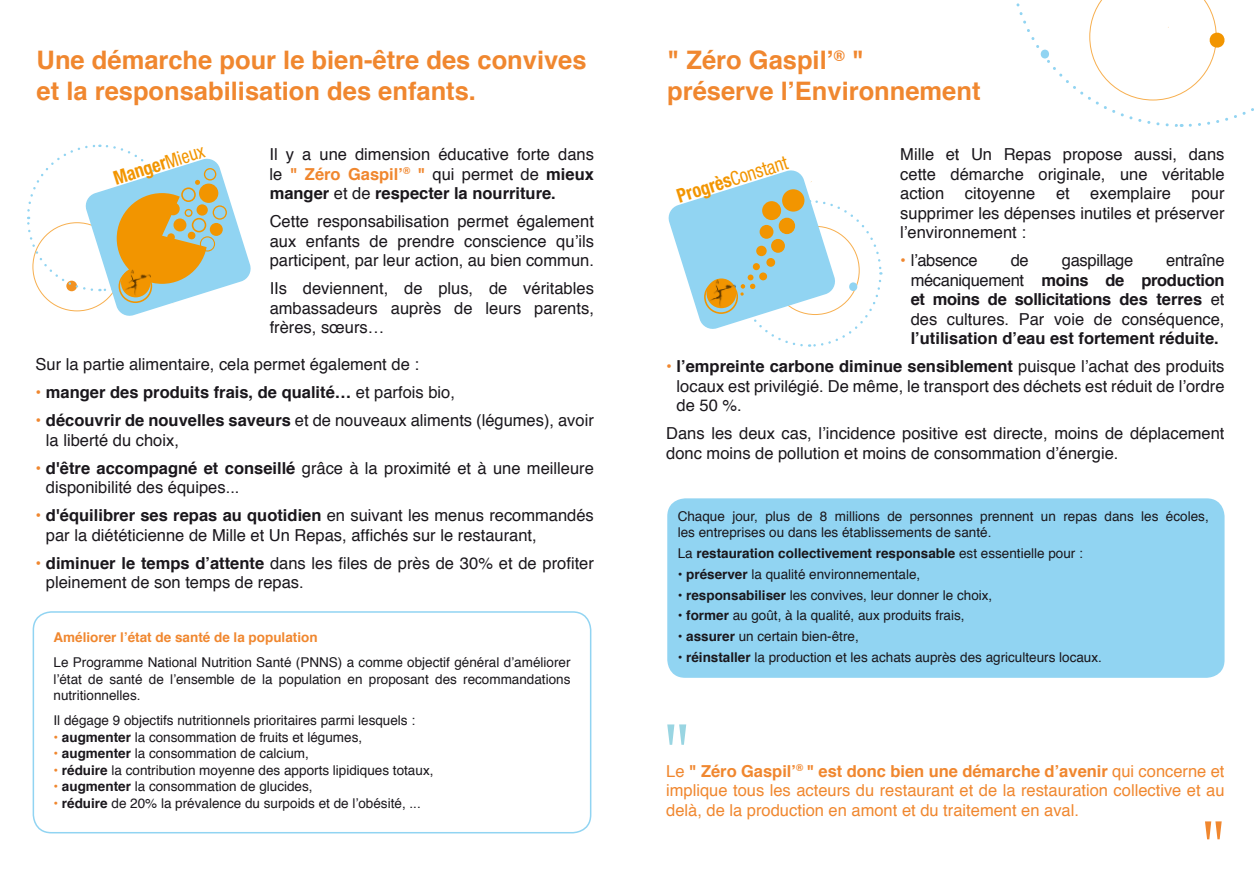
<style>
.page{position:relative;width:1259px;height:893px;background:#fff}
.page>*{position:absolute;margin:0;border:0;box-sizing:border-box;transform-origin:0 0}
.t1{font:700 25.5px/30.6px "Helvetica";color:#f0872f}
.t2{font:condensed 19.5px "Helvetica Neue";color:#f29500;scale:.94 1}
.t3{font:700 condensed 19.2px "Helvetica Neue";color:#f29500;scale:.94 1}
.t4{font:16.5px/19.5px "Helvetica";color:#1a171c;text-align:justify}
.t5{font:16.5px/19.5px "Helvetica";color:#f0872f;text-align:justify}
.t6{font:700 16.5px "Helvetica";color:#1a171c}
.t7{font:16.5px "Helvetica";letter-spacing:-.02em;color:#1a171c}
.t8{font:13.5px/16.5px "Helvetica";color:#1a171c}
.t9{font:700 13.5px "Helvetica";color:#1a171c}
.t10{font:700 13.5px "Helvetica";color:#f0872f}
.s1{font-weight:400}
.s2{color:#f0872f}
.s3{font-weight:700;color:#f0872f}
.s4{font-weight:700}
.s5{font-weight:400;color:#f0872f}
</style>
<div class="page">
<div style="left:33px;top:611px;width:558px;height:222px;border:2px solid #91d4f2;border-radius:18px"></div>
<svg style="left:27px;top:144px;width:224px;height:172px"></svg>
<svg style="left:1016px;top:0;width:238px;height:127px"></svg>
<svg style="left:668px;top:170px;width:215px;height:177px"></svg>
<div style="left:667px;top:498px;width:557px;height:180px;background:#91d4f2;border-radius:18px"></div>
<svg style="left:667px;top:724px;width:19px;height:21px"></svg>
<svg style="left:1205px;top:821px;width:16px;height:18px"></svg>
<img style="left:124px;top:269px;width:28px;height:28px">
<img style="left:709px;top:280px;width:27px;height:27px">
<h1 class="t1" style="left:37px;top:46px;width:551px">Une démarche pour le bien-être des convives et la responsabilisation des enfants.</h1>
<h1 class="t1" style="left:667px;top:46px;width:315px">" Zéro Gaspilʼ<sup>®</sup> "<br>préserve l’Environnement</h1>
<p class="t3" style="left:110px;top:168px;width:102px;rotate:-18deg">Manger<span class="s1">Mieux</span></p>
<p class="t4" style="left:900px;top:145px;width:326px">Mille et Un Repas propose aussi, dans cette démarche originale, une véritable action citoyenne et exemplaire pour supprimer les dépenses inutiles et préserver l’environnement :</p>
<p class="t7" style="left:900px;top:248px;width:79px"><span class="s2">•</span> l’absence</p>
<p class="t4" style="left:1010px;top:251px;width:20px">de</p>
<p class="t7" style="left:1062px;top:248px;width:73px">gaspillage</p>
<p class="t4" style="left:270px;top:145px;width:326px">Il y a une dimension éducative forte dans le <span class="s3">" Zéro Gaspil’</span><sup>®</sup> <span class="s3">"</span> qui permet de <span class="s4">mieux manger</span> et de <span class="s4">respecter la nourriture.</span></p>
<p class="t4" style="left:270px;top:212px;width:326px">Cette responsabilisation permet également aux enfants de prendre conscience qu’ils participent, par leur action, au bien commun.</p>
<p class="t4" style="left:270px;top:279px;width:326px">IIs deviennent, de plus, de véritables ambassadeurs auprès de leurs parents, frères, sœurs…</p>
<p class="t4" style="left:36px;top:355px;width:385px">Sur la partie alimentaire, cela permet également de :</p>
<p class="t6" style="left:36px;top:379px;width:421px"><span class="s5">•</span> manger des produits frais, de qualité… <span class="s1">et parfois bio,</span></p>
<p class="t4" style="left:46px;top:411px;width:549px;text-indent:-10px"><span class="s2">•</span> <span class="s4">découvrir de nouvelles saveurs</span> et de nouveaux aliments (légumes), avoir la liberté du choix,</p>
<p class="t4" style="left:46px;top:459px;width:549px;text-indent:-10px"><span class="s2">•</span> <span class="s4">d'être accompagné et conseillé</span> grâce à la proximité et à une meilleure disponibilité des équipes...</p>
<p class="t4" style="left:46px;top:506px;width:549px;text-indent:-10px"><span class="s2">•</span> <span class="s4">d'équilibrer ses repas au quotidien</span> en suivant les menus recommandés par la diététicienne de Mille et Un Repas, affichés sur le restaurant,</p>
<p class="t4" style="left:46px;top:554px;width:549px;text-indent:-10px"><span class="s2">•</span> <span class="s4">diminuer le temps d’attente</span> dans les files de près de 30% et de profiter pleinement de son temps de repas.</p>
<p class="t2" style="left:674px;top:186px;width:124px;rotate:-18deg"><span class="s4">Progrès</span>Constant</p>
<p class="t4" style="left:910px;top:251px;width:315px;text-indent:256px">entraîne mécaniquement <span class="s4">moins de production et moins de sollicitations des terres</span> et des cultures. Par voie de conséquence,</p>
<p class="t6" style="left:910px;top:325px;width:310px">l’utilisation d’eau est fortement réduite.</p>
<p class="t4" style="left:676px;top:357px;width:549px;text-indent:-10px"><span class="s2">•</span> <span class="s4">l’empreinte carbone diminue sensiblement</span> puisque l’achat des produits locaux est privilégié. De même, le transport des déchets est réduit de l’ordre de 50 %.</p>
<p class="t4" style="left:666px;top:424px;width:560px">Dans les deux cas, l’incidence positive est directe, moins de déplacement donc moins de pollution et moins de consommation d’énergie.</p>
<p class="t8" style="left:677px;top:508px;width:532px">Chaque jour, plus de 8 millions de personnes prennent un repas dans les écoles, les entreprises ou dans les établissements de santé.</p>
<p class="t9" style="left:677px;top:542px;width:407px"><span class="s1">La</span> restauration collectivement responsable <span class="s1">est essentielle pour :</span></p>
<p class="t8" style="left:677px;top:566px;width:244px">• <span class="s4">préserver</span> la qualité environnementale,</p>
<p class="t8" style="left:677px;top:587px;width:316px">• <span class="s4">responsabiliser</span> les convives, leur donner le choix,</p>
<p class="t8" style="left:677px;top:608px;width:288px">• <span class="s4">former</span> au goût, à la qualité, aux produits frais,</p>
<p class="t8" style="left:677px;top:628px;width:183px">• <span class="s4">assurer</span> un certain bien-être,</p>
<p class="t8" style="left:677px;top:649px;width:426px">• <span class="s4">réinstaller</span> la production et les achats auprès des agriculteurs locaux.</p>
<p class="t10" style="left:53px;top:626px;width:266px">Améliorer l’état de santé de la population</p>
<p class="t8" style="left:53px;top:655px;width:518px;text-align:justify">Le Programme National Nutrition Santé (PNNS) a comme objectif général d’améliorer l’état de santé de l’ensemble de la population en proposant des recommandations nutritionnelles.</p>
<p class="t8" style="left:53px;top:713px;width:363px">Il dégage 9 objectifs nutritionnels prioritaires parmi lesquels :</p>
<p class="t8" style="left:53px;top:729px;width:310px"><span class="s2">•</span> <span class="s4">augmenter</span> la consommation de fruits et légumes,</p>
<p class="t8" style="left:53px;top:746px;width:257px"><span class="s2">•</span> <span class="s4">augmenter</span> la consommation de calcium,</p>
<p class="t8" style="left:53px;top:762px;width:381px"><span class="s2">•</span> <span class="s4">réduire</span> la contribution moyenne des apports lipidiques totaux,</p>
<p class="t8" style="left:53px;top:779px;width:261px"><span class="s2">•</span> <span class="s4">augmenter</span> la consommation de glucides,</p>
<p class="t8" style="left:53px;top:795px;width:369px"><span class="s2">•</span> <span class="s4">réduire</span> de 20% la prévalence du surpoids et de l’obésité, ...</p>
<p class="t5" style="left:666px;top:762px;width:560px">Le <span class="s4">" Zéro Gaspil’</span><sup>®</sup> <span class="s4">" est donc bien une démarche d’avenir</span> qui concerne et implique tous les acteurs du restaurant et de la restauration collective et au delà, de la production en amont et du traitement en aval.</p>
</div>
